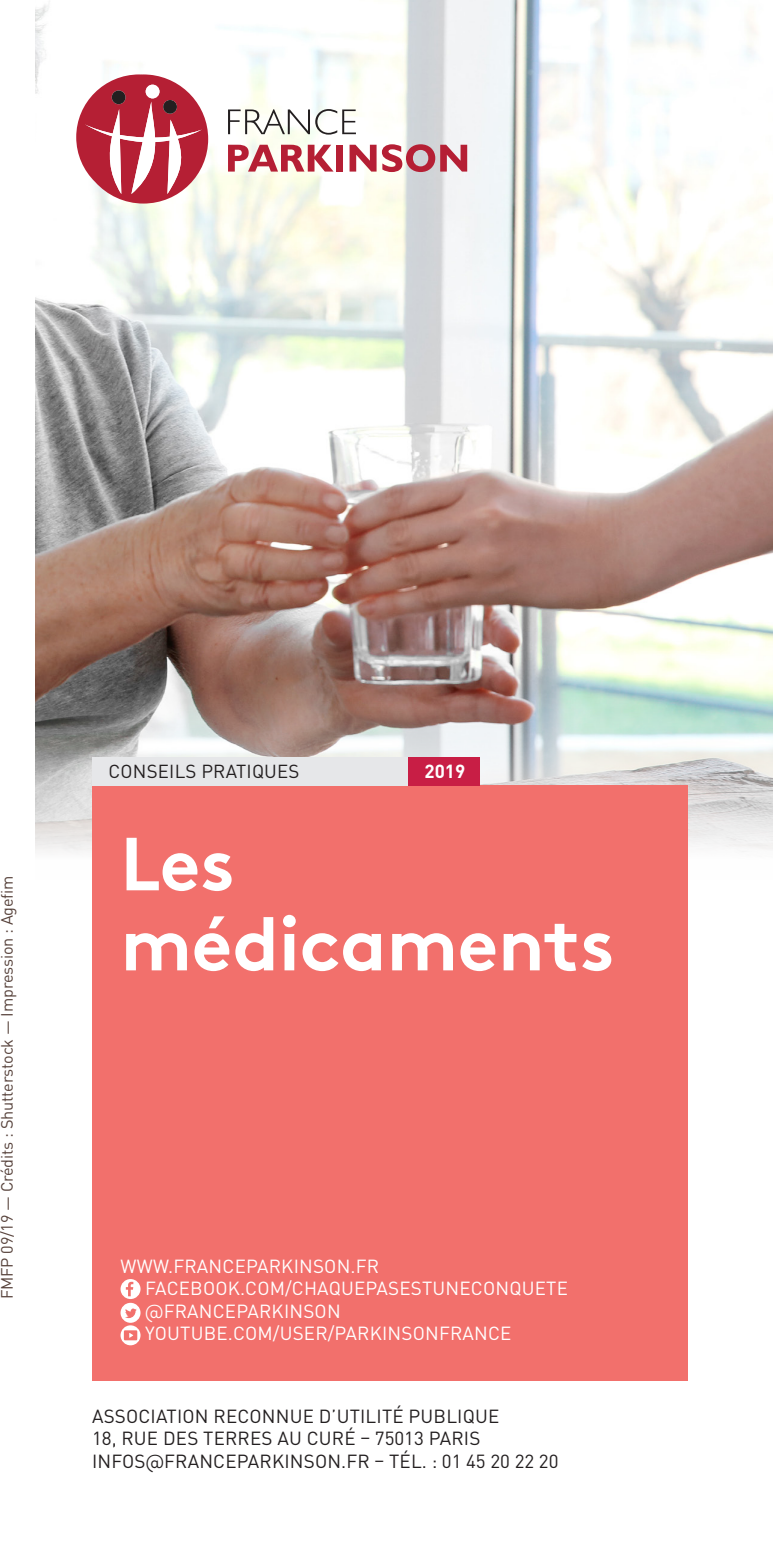
<style>
.page{position:relative;width:780px;height:1560px;background:#fff}
.page>*{position:absolute;margin:0;border:0;box-sizing:border-box;transform-origin:0 0}
.t1{font:700 75px/80px "Brown";color:#fff}
.t2{font:18.75px/22.5px "DIN Pro";letter-spacing:.01em;color:#231f20}
.t3{font:18.75px/22.5px "DIN Pro";letter-spacing:.01em;color:#fff}
.t4{font:700 18.75px "DIN Pro";color:#fff}
.t5{font:18.5px "DIN Pro";letter-spacing:.01em;color:#231f20}
.t6{font:16.25px "DIN Pro";letter-spacing:-.01em;color:#57423b}
.s1{font-family:"Brandon Grotesque"}
</style>
<div class="page">
<img style="left:35px;top:0;width:737px;height:879px">
<svg style="left:228px;top:145px;width:105px;height:26px"></svg>
<div style="left:336px;top:145px;width:7px;height:26px;background:#b51f34"></div>
<svg style="left:349px;top:145px;width:27px;height:26px"></svg>
<svg style="left:382px;top:144px;width:85px;height:28px"></svg>
<svg style="left:228px;top:109px;width:128px;height:26px"></svg>
<svg style="left:76px;top:74px;width:132px;height:129px"></svg>
<div style="left:92px;top:785px;width:595px;height:595px;background:#f2706c"></div>
<div style="left:92px;top:757px;width:316px;height:28px;background:#e6e7e9"></div>
<div style="left:408px;top:757px;width:72px;height:28px;background:#c81e45"></div>
<svg style="left:120px;top:1278px;width:20px;height:20px"></svg>
<svg style="left:126px;top:1281px;width:7px;height:15px"></svg>
<svg style="left:120px;top:1302px;width:20px;height:20px"></svg>
<svg style="left:125px;top:1308px;width:12px;height:9px"></svg>
<svg style="left:120px;top:1325px;width:20px;height:20px"></svg>
<div style="left:124px;top:1330px;width:13px;height:10px;background:#f2706c"></div>
<svg style="left:129px;top:1333px;width:4px;height:4px"></svg>
<p class="t6" style="left:-4px;top:1299px;width:425px;rotate:-90deg">FMFP 09/19 — Crédits : Shutterstock — Impression : Agefim</p>
<p class="t5" style="left:109px;top:759px;width:192px">CONSEILS PRATIQUES</p>
<p class="t4" style="left:424px;top:758px;width:42px">2019</p>
<h1 class="t1" style="left:120px;top:816px;width:495px">Les médicaments</h1>
<p class="t3" style="left:145px;top:1253px;width:424px;text-indent:-25px">WWW.FRANCEPARKINSON.FR<br>FACEBOOK.COM/CHAQUEPASESTUNECONQUETE <span class="s1">@</span>FRANCEPARKINSON<br>YOUTUBE.COM/USER/PARKINSONFRANCE</p>
<p class="t2" style="left:92px;top:1403px;width:468px">ASSOCIATION RECONNUE D’UTILITÉ PUBLIQUE<br>18, RUE DES TERRES AU CURÉ – 75013 PARIS<br>INFOS<span class="s1">@</span>FRANCEPARKINSON.FR – TÉL. : 01 45 20 22 20</p>
</div>
